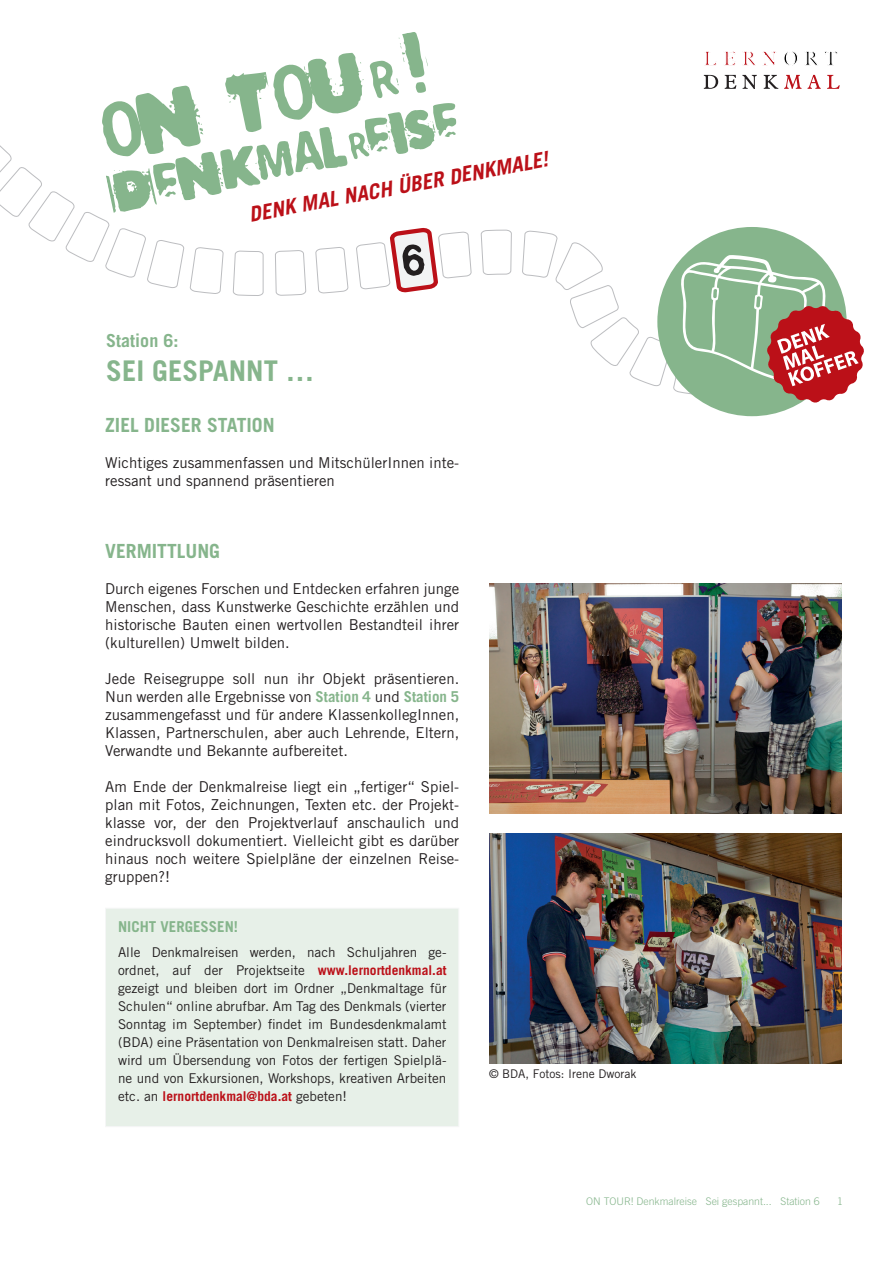
<style>
.page{position:relative;width:893px;height:1263px;background:#fff}
.page>*{position:absolute;margin:0;border:0;box-sizing:border-box;transform-origin:0 0}
.t1{font:700 28.5px "Trade Gothic";color:#86b58c}
.t2{font:italic 700 21px "Trade Gothic";color:#bb1018}
.t3{font:700 19.5px "Trade Gothic";color:#86b58c}
.t4{font:700 18px "Trade Gothic";color:#86b58c}
.t5{font:15px/18px "Trade Gothic";color:#231f20;text-align:justify}
.t6{font:700 15px "Trade Gothic";color:#86b58c}
.t7{font:13.5px/18px "Trade Gothic";color:#231f20;text-align:justify}
.t8{font:12px "Trade Gothic";color:#231f20}
.t9{font:300 10.5px "Trade Gothic";color:#86b58c}
.s1{font-weight:700;color:#86b58c}
.s2{font-weight:700;color:#bb1018}
</style>
<div class="page">
<svg style="left:704px;top:51px;width:13px;height:15px"></svg>
<svg style="left:724px;top:51px;width:12px;height:15px"></svg>
<svg style="left:743px;top:51px;width:34px;height:15px"></svg>
<svg style="left:784px;top:51px;width:14px;height:15px"></svg>
<svg style="left:805px;top:51px;width:33px;height:15px"></svg>
<svg style="left:704px;top:75px;width:14px;height:14px"></svg>
<svg style="left:725px;top:75px;width:11px;height:14px"></svg>
<svg style="left:742px;top:75px;width:15px;height:14px"></svg>
<svg style="left:764px;top:75px;width:14px;height:14px"></svg>
<svg style="left:784px;top:75px;width:17px;height:14px"></svg>
<svg style="left:807px;top:75px;width:14px;height:14px"></svg>
<svg style="left:827px;top:75px;width:13px;height:14px"></svg>
<svg style="left:481px;top:229px;width:31px;height:46px"></svg>
<svg style="left:0;top:32px;width:472px;height:264px"></svg>
<div style="left:657px;top:227px;width:190px;height:189px;background:#86b58c;border-radius:50%"></div>
<svg style="left:522px;top:231px;width:342px;height:172px"></svg>
<img style="left:489px;top:583px;width:353px;height:231px">
<img style="left:489px;top:833px;width:353px;height:231px">
<div style="left:105px;top:908px;width:354px;height:219px;background:#e7f0e8;border:1px solid #d1d2d4"></div>
<h2 class="t2" style="left:247px;top:200px;width:305px;rotate:-10deg">DENK MAL NACH ÜBER DENKMALE!</h2>
<p class="t4" style="left:106px;top:330px;width:74px">Station 6:</p>
<h1 class="t1" style="left:106px;top:354px;width:210px">SEI GESPANNT …</h1>
<h3 class="t3" style="left:105px;top:413px;width:171px">ZIEL DIESER STATION</h3>
<p class="t5" style="left:105px;top:453px;width:355px">Wichtiges zusammenfassen und MitschülerInnen inte&shy;ressant und spannend präsentieren</p>
<h3 class="t3" style="left:105px;top:539px;width:116px">VERMITTLUNG</h3>
<p class="t5" style="left:105px;top:579px;width:355px">Durch eigenes Forschen und Entdecken erfahren junge Menschen, dass Kunstwerke Geschichte erzählen und historische Bauten einen wertvollen Bestandteil ihrer (kulturellen) Umwelt bilden.</p>
<p class="t5" style="left:105px;top:669px;width:356px">Jede Reisegruppe soll nun ihr Objekt präsentieren.<br>Nun werden alle Ergebnisse von <span class="s1">Station 4</span> und <span class="s1">Station 5 </span>zusammengefasst und für andere KlassenkollegInnen, Klassen, Partnerschulen, aber auch Lehrende, Eltern, Verwandte und Bekannte aufbereitet.</p>
<p class="t5" style="left:105px;top:777px;width:356px">Am Ende der Denkmalreise liegt ein „fertiger“ Spiel&shy;plan mit Fotos, Zeichnungen, Texten etc. der Projekt&shy;klasse vor, der den Projektverlauf anschaulich und eindrucksvoll dokumentiert. Vielleicht gibt es darüber hinaus noch weitere Spielpläne der einzelnen Reise&shy;gruppen?!</p>
<p class="t6" style="left:118px;top:918px;width:122px">NICHT VERGESSEN!</p>
<p class="t7" style="left:118px;top:943px;width:330px">Alle Denkmalreisen werden, nach Schuljahren ge&shy;ordnet, auf der Projektseite <span class="s2">www.lernortdenkmal.at </span>gezeigt und bleiben dort im Ordner „Denkmaltage für Schulen“ online abrufbar. Am Tag des Denkmals (vierter Sonntag im September) findet im Bundesdenkmalamt (BDA) eine Präsentation von Denkmalreisen statt. Daher wird um Übersendung von Fotos der fertigen Spielplä&shy;ne und von Exkursionen, Workshops, kreativen Arbeiten etc. an <span class="s2">lernortdenkmal@bda.at</span> gebeten!</p>
<p class="t8" style="left:489px;top:1067px;width:149px">© BDA, Fotos: Irene Dworak</p>
<p class="t9" style="left:586px;top:1195px;width:235px">ON TOUR! Denkmalreise Sei gespannt... Station 6</p>
<p class="t9" style="left:837px;top:1195px;width:7px">1</p>
</div>
